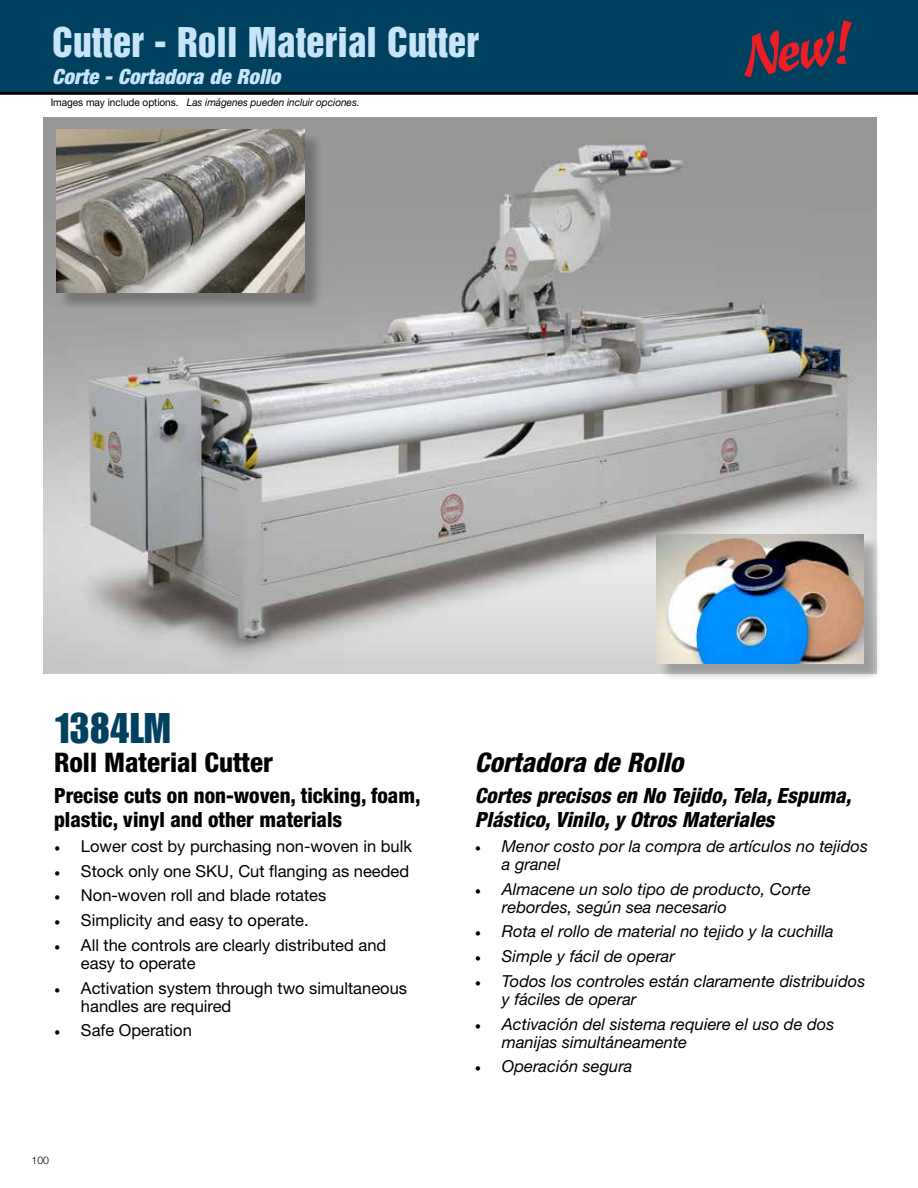
<style>
.page{position:relative;width:918px;height:1188px;background:#fff}
.page>*{position:absolute;margin:0;border:0;box-sizing:border-box;transform-origin:0 0}
.t1{font:42px "Impact LT Std";color:#004160}
.t2{font:37.5px "Helvetica Inserat LT Std";color:#c7e4f8}
.t3{font:800 condensed 27px "Helvetica Neue LT Std";color:#000}
.t4{font:italic 800 condensed 27px "Helvetica Neue LT Std";color:#000}
.t5{font:italic 800 condensed 21px/24px "Helvetica Neue LT Std";color:#000}
.t6{font:800 condensed 21px/24px "Helvetica Neue LT Std";color:#000}
.t7{font:italic 900 condensed 21px "Helvetica Neue LT Std";color:#c7e4f8}
.t8{font:italic 16.5px/18px "Helvetica Neue LT Std";color:#000}
.t9{font:16.5px/18px "Helvetica Neue LT Std";color:#000}
.t10{font:italic 10.5px "Helvetica Neue LT Std";letter-spacing:-.005em;color:#000;scale:.96 1}
.t11{font:300 10.5px "Helvetica Neue LT Std";color:#000}
.s1{font-style:normal}
.s2{font-family:"Minion Pro"}
.s3{font-family:"Minion Pro";font-style:normal}
</style>
<div class="page">
<div style="left:0;top:0;width:918px;height:92px;background:#004160"></div>
<hr style="left:0;top:92px;width:918px;height:3px;background:#000">
<img style="left:43px;top:118px;width:834px;height:556px">
<div style="left:659px;top:536px;width:224px;height:146px;background:#000;opacity:.25"></div>
<img style="left:656px;top:534px;width:208px;height:129px">
<div style="left:58px;top:132px;width:266px;height:180px;background:#000;opacity:.25"></div>
<img style="left:56px;top:130px;width:249px;height:163px">
<svg style="left:744px;top:20px;width:108px;height:57px"></svg>
<h2 class="t2" style="left:52px;top:20px;width:428px">Cutter - Roll Material Cutter</h2>
<p class="t7" style="left:52px;top:64px;width:230px">Corte - Cortadora de Rollo</p>
<p class="t10" style="left:51px;top:95px;width:323px"><span class="s1">Images may include options.</span> Las imágenes pueden incluir opciones.</p>
<h1 class="t1" style="left:54px;top:704px;width:118px">1384LM</h1>
<h3 class="t3" style="left:54px;top:745px;width:221px">Roll Material Cutter</h3>
<p class="t6" style="left:54px;top:783px;width:368px">Precise cuts on non-woven, ticking, foam, plastic, vinyl and other materials</p>
<p class="t9" style="left:54px;top:837px;width:359px"><span class="s2">•</span> Lower cost by purchasing non-woven in bulk</p>
<p class="t9" style="left:54px;top:862px;width:357px"><span class="s2">•</span> Stock only one SKU, Cut flanging as needed</p>
<p class="t9" style="left:54px;top:886px;width:274px"><span class="s2">•</span> Non-woven roll and blade rotates</p>
<p class="t9" style="left:54px;top:911px;width:256px"><span class="s2">•</span> Simplicity and easy to operate.</p>
<p class="t9" style="left:81px;top:936px;width:307px;text-indent:-27px"><span class="s2">•</span> All the controls are clearly distributed and easy to operate</p>
<p class="t9" style="left:81px;top:979px;width:328px;text-indent:-27px"><span class="s2">•</span> Activation system through two simultaneous handles are required</p>
<p class="t9" style="left:54px;top:1021px;width:139px"><span class="s2">•</span> Safe Operation</p>
<p class="t11" style="left:32px;top:1154px;width:19px">100</p>
<h3 class="t4" style="left:475px;top:745px;width:210px">Cortadora de Rollo</h3>
<p class="t5" style="left:475px;top:784px;width:378px">Cortes precisos en No Tejido, Tela, Espuma,<br>Plástico, Vinilo, y Otros Materiales</p>
<p class="t8" style="left:502px;top:837px;width:368px;text-indent:-27px"><span class="s3">•</span> Menor costo por la compra de artículos no tejidos a granel</p>
<p class="t8" style="left:502px;top:880px;width:310px;text-indent:-27px"><span class="s3">•</span> Almacene un solo tipo de producto, Corte rebordes, según sea necesario</p>
<p class="t8" style="left:475px;top:922px;width:360px"><span class="s3">•</span> Rota el rollo de material no tejido y la cuchilla</p>
<p class="t8" style="left:475px;top:947px;width:201px"><span class="s3">•</span> Simple y fácil de operar</p>
<p class="t8" style="left:502px;top:972px;width:365px;text-indent:-27px"><span class="s3">•</span> Todos los controles están claramente distribuidos y fáciles de operar</p>
<p class="t8" style="left:502px;top:1015px;width:334px;text-indent:-27px"><span class="s3">•</span> Activación del sistema requiere el uso de dos manijas simultáneamente</p>
<p class="t8" style="left:475px;top:1057px;width:159px"><span class="s3">•</span> Operación segura</p>
</div>
